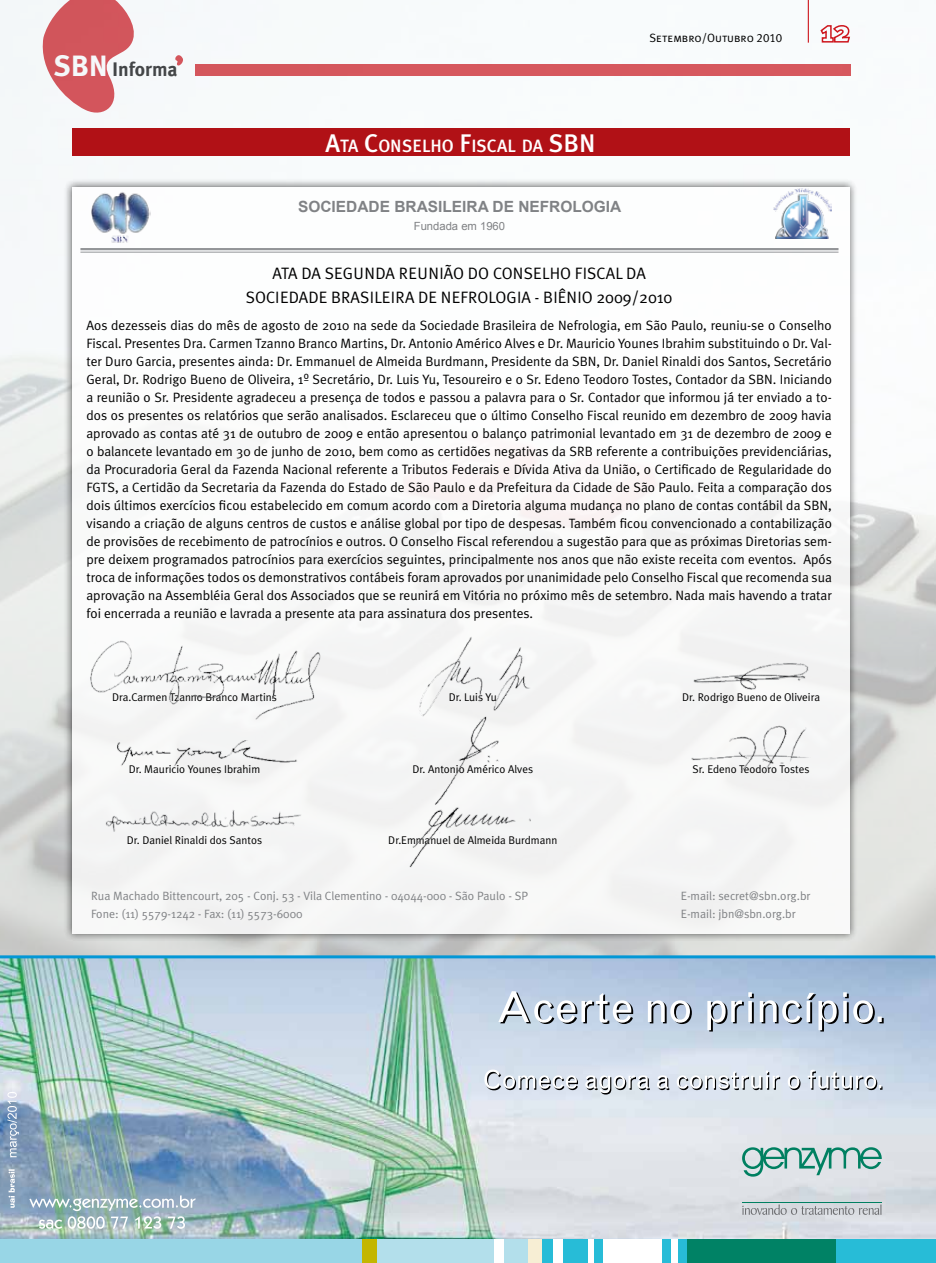
<style>
.page{position:relative;width:936px;height:1263px;background:#fff}
.page>*{position:absolute;margin:0;border:0;box-sizing:border-box;transform-origin:0 0}
.t1{font:700 19.65px "Meta Plus";color:#000}
.t2{font:500 17.85px "Meta Plus";color:#fff}
.t3{font:16.5px/24px "Meta Plus Normal";color:#000;text-align:center}
.t4{font:700 15.45px "Arial";color:#808285}
.t5{font:13.5px/18px "Meta Plus Normal";color:#000;text-align:justify}
.t6{font:12px "Meta Plus Normal";color:#808285}
.t7{font:12px "Meta Plus Normal Caps";color:#000}
.t8{font:11.25px "Meta Plus Normal";color:#000}
.t9{font:11.25px "Arial";color:#808285}
.s1{font-size:29.4px;color:#fff}
.s2{font-size:25.5px}
</style>
<div class="page">
<img style="left:0;top:0;width:935px;height:955px">
<img style="left:0;top:958px;width:935px;height:281px">
<svg style="left:484px;top:1069px;width:398px;height:25px;background:#c9d0d8"></svg>
<svg style="left:8px;top:1169px;width:7px;height:39px"></svg>
<div style="left:0;top:1239px;width:935px;height:24px;background:#98d6e6"></div>
<div style="left:528px;top:1239px;width:15px;height:24px;background:#f7eed4"></div>
<div style="left:363px;top:1239px;width:15px;height:24px;background:#c3b600"></div>
<div style="left:378px;top:1239px;width:150px;height:24px;background:#b3dfeb"></div>
<div style="left:542px;top:1239px;width:393px;height:24px;background:#27bcd7"></div>
<div style="left:687px;top:1239px;width:148px;height:24px;background:#008265"></div>
<div style="left:588px;top:1239px;width:6px;height:24px;background:#fff"></div>
<div style="left:603px;top:1239px;width:58px;height:24px;background:#fff"></div>
<div style="left:671px;top:1239px;width:6px;height:24px;background:#fff"></div>
<div style="left:494px;top:1239px;width:10px;height:24px;background:#fff"></div>
<div style="left:554px;top:1239px;width:9px;height:24px;background:#fff"></div>
<svg style="left:498px;top:991px;width:385px;height:40px;background:#b5c2d3"></svg>
<svg style="left:742px;top:1147px;width:139px;height:30px;background:#9ec5c0"></svg>
<hr style="left:742px;top:1202px;width:139px;height:1px;background:#008061">
<svg style="left:742px;top:1204px;width:139px;height:11px;background:#bfc2c7"></svg>
<svg style="left:7px;top:1092px;width:12px;height:65px"></svg>
<svg style="left:29px;top:1195px;width:167px;height:34px;background:#a7bec3"></svg>
<hr style="left:0;top:955px;width:935px;height:3px;background:#0397d6">
<div style="left:63px;top:179px;width:794px;height:763px;background:#000;opacity:.75"></div>
<div style="left:72px;top:187px;width:777px;height:747px;background:#fff"></div>
<hr style="left:80px;top:248px;width:758px;height:2px;background:#939598">
<hr style="left:80px;top:252px;width:758px;height:1px;background:#939598">
<div style="left:72px;top:128px;width:777px;height:28px;background:#b11116"></div>
<img style="left:773px;top:188px;width:58px;height:51px">
<img style="left:91px;top:186px;width:60px;height:57px">
<div style="left:408px;top:722px;width:113px;height:83px;background:#f5f6f6"></div>
<img style="left:90px;top:630px;width:242px;height:96px">
<img style="left:69px;top:797px;width:253px;height:41px">
<img style="left:687px;top:725px;width:123px;height:53px">
<img style="left:404px;top:805px;width:132px;height:67px">
<img style="left:404px;top:630px;width:140px;height:92px">
<div style="left:76px;top:701px;width:253px;height:96px;background:#f5f5f5"></div>
<img style="left:688px;top:655px;width:125px;height:37px">
<svg style="left:819px;top:24px;width:31px;height:19px"></svg>
<hr style="left:807px;top:0;width:1px;height:43px;background:#ce171e">
<h1 class="t1" style="left:54px;top:58px;width:125px"><span class="s1">SBN</span> Informa</h1>
<p class="t7" style="left:649px;top:31px;width:134px">Setembro/Outubro 2010</p>
<h2 class="t2" style="left:325px;top:135px;width:267px"><span class="s2">A</span>TA <span class="s2">C</span>ONSELHO <span class="s2">F</span>ISCAL DA <span class="s2">SBN</span></h2>
<p class="t4" style="left:298px;top:197px;width:325px">SOCIEDADE BRASILEIRA DE NEFROLOGIA</p>
<p class="t9" style="left:414px;top:219px;width:93px">Fundada em 1960</p>
<p class="t3" style="left:246px;top:261px;width:428px">ATA DA SEGUNDA REUNIÃO DO CONSELHO FISCAL DA<br>SOCIEDADE BRASILEIRA DE NEFROLOGIA - BIÊNIO 2009/2010</p>
<p class="t5" style="left:86px;top:316px;width:747px">Aos dezesseis dias do mês de agosto de 2010 na sede da Sociedade Brasileira de Nefrologia, em São Paulo, reuniu-se o Conselho Fiscal. Presentes Dra. Carmen Tzanno Branco Martins, Dr. Antonio Américo Alves e Dr. Mauricio Younes Ibrahim substituindo o Dr. Val&shy;ter Duro Garcia, presentes ainda: Dr. Emmanuel de Almeida Burdmann, Presidente da SBN, Dr. Daniel Rinaldi dos Santos, Secretário Geral, Dr. Rodrigo Bueno de Oliveira, 1º Secretário, Dr. Luis Yu, Tesoureiro e o Sr. Edeno Teodoro Tostes, Contador da SBN. Iniciando a reunião o Sr. Presidente agradeceu a presença de todos e passou a palavra para o Sr. Contador que informou já ter enviado a to&shy;dos os presentes os relatórios que serão analisados. Esclareceu que o último Conselho Fiscal reunido em dezembro de 2009 havia aprovado as contas até 31 de outubro de 2009 e então apresentou o balanço patrimonial levantado em 31 de dezembro de 2009 e o balancete levantado em 30 de junho de 2010, bem como as certidões negativas da SRB referente a contribuições previdenciárias, da Procuradoria Geral da Fazenda Nacional referente a Tributos Federais e Dívida Ativa da União, o Certificado de Regularidade do FGTS, a Certidão da Secretaria da Fazenda do Estado de São Paulo e da Prefeitura da Cidade de São Paulo. Feita a comparação dos dois últimos exercícios ficou estabelecido em comum acordo com a Diretoria alguma mudança no plano de contas contábil da SBN, visando a criação de alguns centros de custos e análise global por tipo de despesas. Também ficou convencionado a contabilização de provisões de recebimento de patrocínios e outros. O Conselho Fiscal referendou a sugestão para que as próximas Diretorias sem&shy;pre deixem programados patrocínios para exercícios seguintes, principalmente nos anos que não existe receita com eventos. Após troca de informações todos os demonstrativos contábeis foram aprovados por unanimidade pelo Conselho Fiscal que recomenda sua aprovação na Assembléia Geral dos Associados que se reunirá em Vitória no próximo mês de setembro. Nada mais havendo a tratar foi encerrada a reunião e lavrada a presente ata para assinatura dos presentes.</p>
<p class="t8" style="left:112px;top:691px;width:166px">Dra.Carmen Tzanno Branco Martins</p>
<p class="t8" style="left:448px;top:691px;width:50px">Dr. Luis Yu</p>
<p class="t8" style="left:682px;top:691px;width:139px">Dr. Rodrigo Bueno de Oliveira</p>
<p class="t8" style="left:129px;top:762px;width:133px">Dr. Mauricio Younes Ibrahim</p>
<p class="t8" style="left:412px;top:762px;width:122px">Dr. Antonio Américo Alves</p>
<p class="t8" style="left:692px;top:762px;width:118px">Sr. Edeno Teodoro Tostes</p>
<p class="t8" style="left:127px;top:834px;width:137px">Dr. Daniel Rinaldi dos Santos</p>
<p class="t8" style="left:388px;top:834px;width:170px">Dr.Emmanuel de Almeida Burdmann</p>
<p class="t6" style="left:91px;top:889px;width:438px">Rua Machado Bittencourt, 205 - Conj. 53 - Vila Clementino - 04044-000 - São Paulo - SP</p>
<p class="t6" style="left:680px;top:889px;width:131px">E-mail: secret@sbn.org.br</p>
<p class="t6" style="left:91px;top:907px;width:213px">Fone: (11) 5579-1242 - Fax: (11) 5573-6000</p>
<p class="t6" style="left:680px;top:907px;width:116px">E-mail: jbn@sbn.org.br</p>
</div>
